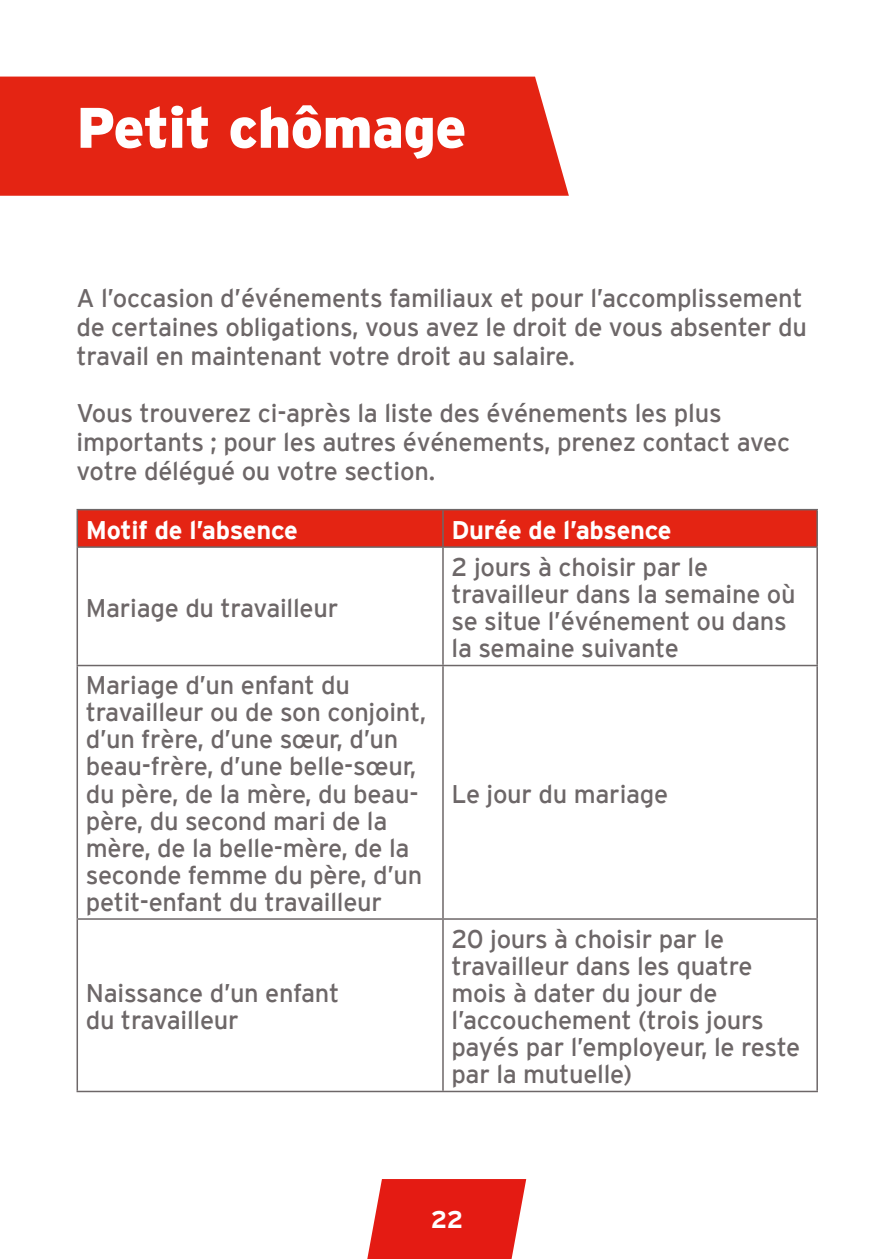
<style>
.page{position:relative;width:893px;height:1259px;background:#fff}
.page>*{position:absolute;margin:0;border:0;box-sizing:border-box;transform-origin:0 0}
.t1{font:900 57px "Interstate";letter-spacing:-.01em;color:#fff}
.t2{font:25.5px/27px "Interstate";letter-spacing:-.01em;color:#6d6768}
.t3{font:700 25.5px "Interstate";letter-spacing:-.01em;color:#fff}
.t4{font:700 24px "Interstate";color:#fff}
</style>
<div class="page">
<div style="left:78px;top:510px;width:738px;height:36px;background:#e42413"></div>
<hr style="left:77px;top:509px;width:366px;height:1px;background:#6d6768">
<hr style="left:77px;top:510px;width:1px;height:36px;background:#6d6768">
<hr style="left:443px;top:509px;width:375px;height:1px;background:#6d6768">
<hr style="left:442px;top:510px;width:2px;height:36px;background:#6d6768">
<hr style="left:816px;top:510px;width:2px;height:36px;background:#6d6768">
<hr style="left:77px;top:546px;width:366px;height:2px;background:#6d6768">
<hr style="left:77px;top:548px;width:1px;height:117px;background:#6d6768">
<hr style="left:443px;top:546px;width:375px;height:2px;background:#6d6768">
<hr style="left:442px;top:548px;width:2px;height:117px;background:#6d6768">
<hr style="left:816px;top:548px;width:2px;height:117px;background:#6d6768">
<hr style="left:77px;top:665px;width:366px;height:1px;background:#6d6768">
<hr style="left:77px;top:666px;width:1px;height:252px;background:#6d6768">
<hr style="left:443px;top:665px;width:375px;height:1px;background:#6d6768">
<hr style="left:442px;top:666px;width:2px;height:252px;background:#6d6768">
<hr style="left:816px;top:666px;width:2px;height:252px;background:#6d6768">
<hr style="left:77px;top:918px;width:366px;height:1px;background:#6d6768">
<hr style="left:77px;top:919px;width:1px;height:171px;background:#6d6768">
<hr style="left:443px;top:918px;width:375px;height:1px;background:#6d6768">
<hr style="left:442px;top:919px;width:2px;height:171px;background:#6d6768">
<hr style="left:816px;top:919px;width:2px;height:171px;background:#6d6768">
<hr style="left:77px;top:1090px;width:366px;height:2px;background:#6d6768">
<hr style="left:443px;top:1090px;width:375px;height:2px;background:#6d6768">
<div style="left:0;top:77px;width:569px;height:119px;background:#e42413"></div>
<svg style="left:367px;top:1179px;width:159px;height:80px;background:#e63028"></svg>
<h1 class="t1" style="left:77px;top:95px;width:391px">Petit chômage</h1>
<p class="t2" style="left:77px;top:283px;width:732px;line-height:28.8px">A l’occasion d’événements familiaux et pour l’accomplissement de certaines obligations, vous avez le droit de vous absenter du travail en maintenant votre droit au salaire.</p>
<p class="t2" style="left:77px;top:399px;width:715px;line-height:28.8px">Vous trouverez ci-après la liste des événements les plus importants ; pour les autres événements, prenez contact avec votre délégué ou votre section.</p>
<p class="t3" style="left:86px;top:515px;width:214px">Motif de l’absence</p>
<p class="t3" style="left:451px;top:515px;width:222px">Durée de l’absence</p>
<p class="t2" style="left:86px;top:594px;width:254px">Mariage du travailleur</p>
<p class="t2" style="left:86px;top:672px;width:342px">Mariage d’un enfant du travailleur ou de son conjoint, d’un frère, d’une sœur, d’un beau-frère, d’une belle-sœur, du père, de la mère, du beau&shy;père, du second mari de la mère, de la belle-mère, de la seconde femme du père, d’un petit-enfant du travailleur</p>
<p class="t2" style="left:86px;top:979px;width:255px">Naissance d’un enfant du travailleur</p>
<p class="t2" style="left:451px;top:553px;width:346px">2 jours à choisir par le travailleur dans la semaine où se situe l’événement ou dans la semaine suivante</p>
<p class="t2" style="left:451px;top:780px;width:218px">Le jour du mariage</p>
<p class="t2" style="left:451px;top:925px;width:350px">20 jours à choisir par le travailleur dans les quatre mois à dater du jour de l’accouchement (trois jours payés par l’employeur, le reste par la mutuelle)</p>
<p class="t4" style="left:431px;top:1206px;width:34px">22</p>
</div>
